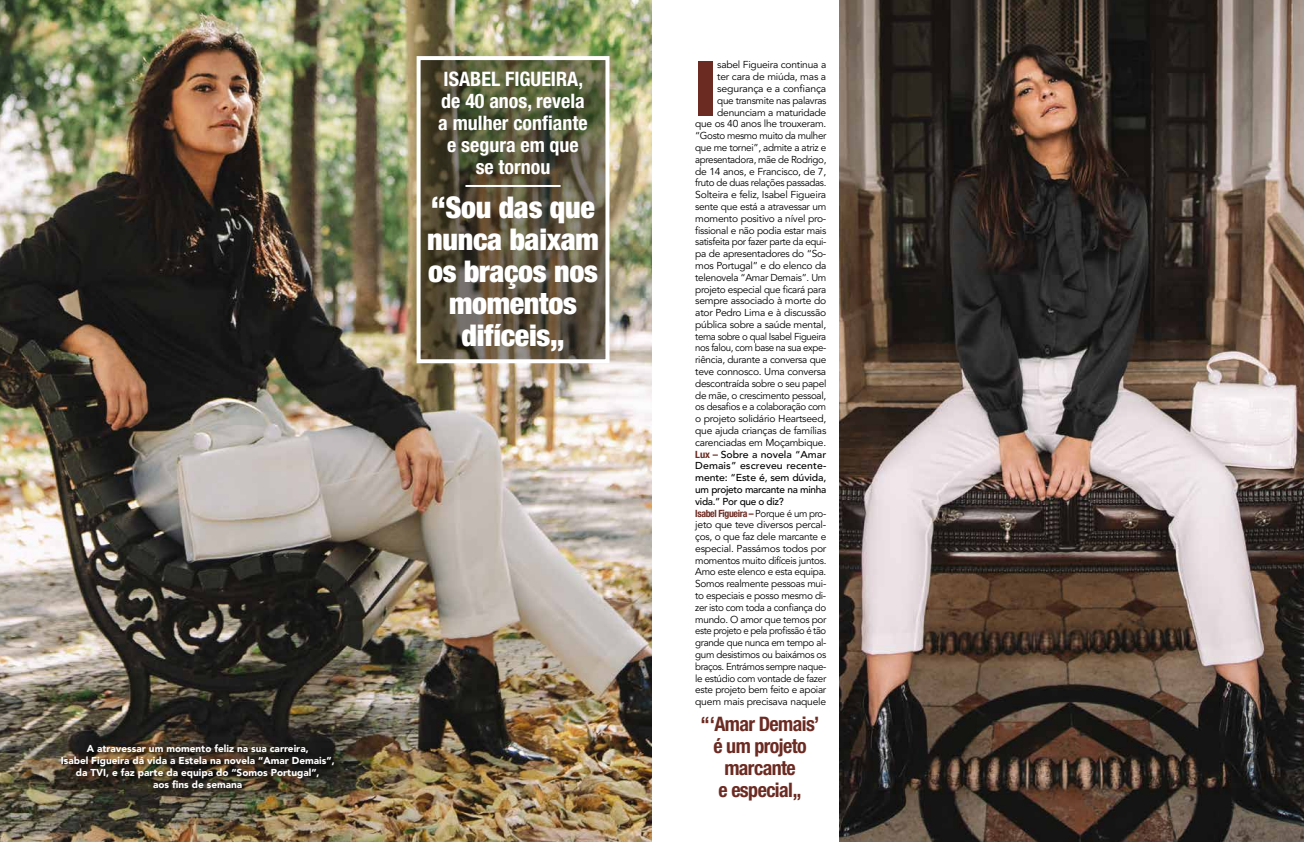
<style>
.page{position:relative;width:1304px;height:842px;background:#fff}
.page>*{position:absolute;margin:0;border:0;box-sizing:border-box;transform-origin:0 0}
.t1{font:900 condensed 76px "Helvetica Neue LT Std";color:#6c2b22}
.t2{font:900 condensed 30px/32px "Helvetica Neue LT Std";letter-spacing:-.01em;color:#fff;text-align:center}
.t3{font:700 condensed 20px/22px "Helvetica Neue LT Std";color:#fff;text-align:center}
.t4{font:700 condensed 20px/22px "Helvetica Neue LT Std";letter-spacing:-.03em;color:#6c2b22;text-align:center}
.t5{font:10px "Avenir LT Std";letter-spacing:-.03em;color:#000}
.t6{font:10px/11.8px "Avenir LT Std";letter-spacing:-.03em;color:#000;text-align:justify;scale:1.04 1}
.t7{font:900 10px/11.8px "Avenir LT Std";color:#fff;text-align:center}
.t8{font:500 10px "Avenir LT Std";letter-spacing:-.015em;color:#000;scale:1.05 1}
.t9{font:500 10px "Avenir LT Std";letter-spacing:-.015em;color:#000}
.t10{font:700 condensed 10px "Helvetica Neue LT Std";letter-spacing:-.035em;color:#6c2b22}
.t11{font:500 10px "Avenir LT Std";letter-spacing:.01em;color:#000;scale:1.05 1}
.t12{font:10px "Avenir LT Std";letter-spacing:-.03em;color:#000;scale:1.05 1}
.s1{font-family:"Helvetica Neue LT Std";font-weight:700;font-stretch:condensed;color:#6c2b22}
.s2{font-family:"Avenir LT Std";font-weight:400;font-stretch:normal;color:#000}
</style>
<div class="page">
<img style="left:0;top:0;width:652px;height:842px">
<svg style="left:422px;top:61px;width:182px;height:297px;background:#57513b"></svg>
<div style="left:417px;top:56px;width:192px;height:307px;border:4px solid #fff"></div>
<img style="left:840px;top:0;width:464px;height:842px">
<hr style="left:465px;top:185px;width:96px;height:2px;background:#fff">
<div style="left:60px;top:743px;width:279px;height:50px;background:#000;opacity:.75"></div>
<h3 class="t3" style="left:438px;top:67px;width:151px">ISABEL FIGUEIRA, de 40 anos, revela a mulher confiante e segura em que se tornou</h3>
<h2 class="t2" style="left:427px;top:191px;width:173px">“Sou das que nunca baixam os braços nos momentos difíceis„</h2>
<p class="t7" style="left:61px;top:743px;width:275px">A atravessar um momento feliz na sua carreira,<br>Isabel Figueira dá vida a Estela na novela “Amar Demais”, da TVI, e faz parte da equipa do “Somos Portugal”,<br>aos fins de semana</p>
<h1 class="t1" style="left:695px;top:42px;width:21px">I</h1>
<p class="t5" style="left:717px;top:59px;width:111px">sabel Figueira continua a</p>
<p class="t5" style="left:717px;top:71px;width:111px">ter cara de miúda, mas a</p>
<p class="t12" style="left:717px;top:83px;width:105px">segurança e a confiança</p>
<p class="t5" style="left:717px;top:95px;width:111px">que transmite nas palavras</p>
<p class="t5" style="left:717px;top:106px;width:111px">denunciam a maturidade</p>
<p class="t5" style="left:695px;top:118px;width:133px">que os 40 anos lhe trouxeram.</p>
<p class="t5" style="left:695px;top:130px;width:133px">“Gosto mesmo muito da mulher</p>
<p class="t5" style="left:695px;top:142px;width:133px">que me tornei”, admite a atriz e</p>
<p class="t5" style="left:695px;top:154px;width:133px">apresentadora, mãe de Rodrigo,</p>
<p class="t5" style="left:695px;top:165px;width:133px">de 14 anos, e Francisco, de 7,</p>
<p class="t5" style="left:695px;top:177px;width:133px">fruto de duas relações passadas.</p>
<p class="t5" style="left:695px;top:189px;width:133px">Solteira e feliz, Isabel Figueira</p>
<p class="t5" style="left:695px;top:201px;width:133px">sente que está a atravessar um</p>
<p class="t5" style="left:695px;top:213px;width:133px">momento positivo a nível pro-</p>
<p class="t5" style="left:695px;top:224px;width:133px">fissional e não podia estar mais</p>
<p class="t5" style="left:695px;top:236px;width:133px">satisfeita por fazer parte da equi-</p>
<p class="t5" style="left:695px;top:248px;width:133px">pa de apresentadores do “So-</p>
<p class="t5" style="left:695px;top:260px;width:133px">mos Portugal” e do elenco da</p>
<p class="t5" style="left:695px;top:271px;width:133px">telenovela “Amar Demais”. Um</p>
<p class="t5" style="left:695px;top:283px;width:133px">projeto especial que ficará para</p>
<p class="t5" style="left:695px;top:295px;width:133px">sempre associado à morte do</p>
<p class="t5" style="left:695px;top:307px;width:133px">ator Pedro Lima e à discussão</p>
<p class="t5" style="left:695px;top:319px;width:133px">pública sobre a saúde mental,</p>
<p class="t5" style="left:695px;top:330px;width:133px">tema sobre o qual Isabel Figueira</p>
<p class="t5" style="left:695px;top:342px;width:133px">nos falou, com base na sua expe-</p>
<p class="t5" style="left:695px;top:354px;width:133px">riência, durante a conversa que</p>
<p class="t5" style="left:695px;top:366px;width:133px">teve connosco. Uma conversa</p>
<p class="t5" style="left:695px;top:378px;width:133px">descontraída sobre o seu papel</p>
<p class="t5" style="left:695px;top:389px;width:133px">de mãe, o crescimento pessoal,</p>
<p class="t5" style="left:695px;top:401px;width:133px">os desafios e a colaboração com</p>
<p class="t5" style="left:695px;top:413px;width:133px">o projeto solidário Heartseed,</p>
<p class="t5" style="left:695px;top:425px;width:133px">que ajuda crianças de famílias</p>
<p class="t5" style="left:695px;top:437px;width:133px">carenciadas em Moçambique.</p>
<p class="t8" style="left:695px;top:448px;width:126px"><span class="s1">Lux –</span> Sobre a novela “Amar</p>
<p class="t11" style="left:695px;top:460px;width:126px">Demais” escreveu recente-</p>
<p class="t8" style="left:695px;top:472px;width:126px">mente: “Este é, sem dúvida,</p>
<p class="t9" style="left:695px;top:484px;width:133px">um projeto marcante na minha</p>
<p class="t9" style="left:695px;top:495px;width:90px">vida.” Por que o diz?</p>
<p class="t10" style="left:695px;top:507px;width:133px">Isabel Figueira – <span class="s2">Porque é um pro-</span></p>
<p class="t6" style="left:695px;top:519px;width:128px">jeto que teve diversos percal&shy;ços, o que faz dele marcante e especial. Passámos todos por momentos muito difíceis juntos.<br>Amo este elenco e esta equipa.<br>Somos realmente pessoas mui&shy;to especiais e posso mesmo di&shy;zer isto com toda a confiança do mundo. O amor que temos por este projeto e pela profissão é tão grande que nunca em tempo al&shy;gum desistimos ou baixámos os braços. Entrámos sempre naque&shy;le estúdio com vontade de fazer este projeto bem feito e apoiar quem mais precisava naquele</p>
<h3 class="t4" style="left:701px;top:712px;width:120px">“‘Amar Demais’ é um projeto marcante<br>e especial„</h3>
</div>
